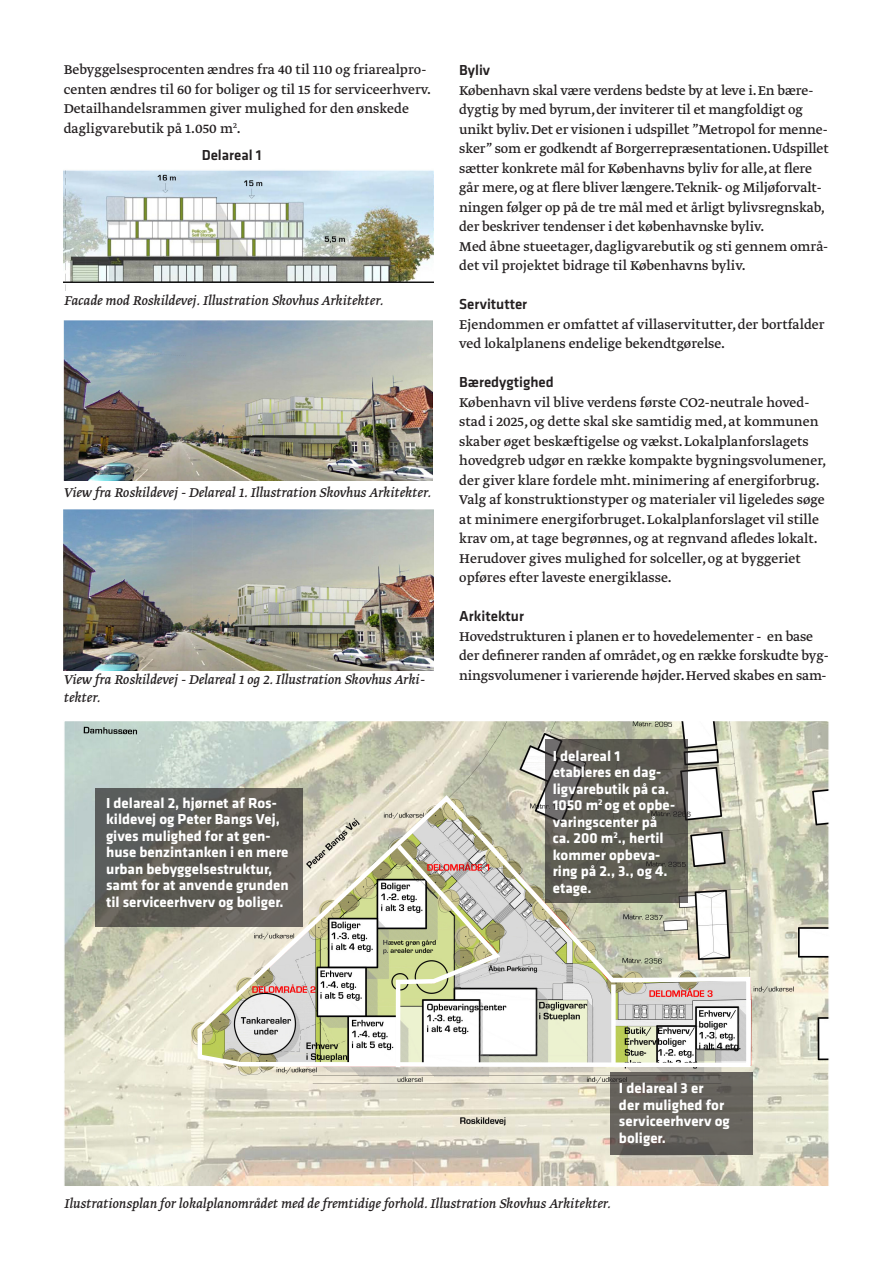
<style>
.page{position:relative;width:893px;height:1263px;background:#fff}
.page>*{position:absolute;margin:0;border:0;box-sizing:border-box;transform-origin:0 0}
.Brødtekst{font:15px/19.5px "Greta Text";color:#231f20}
.Sort_kursiv_billedte{font:700 15px/16.5px "Klavika";color:#fff}
.Billedtekst{font:italic 15px/18px "Greta Text";color:#231f20}
.Underafsnit_Sort{font:500 15px "Klavika";color:#231f20}
.Forside_Fakta_Medium{font:500 15px "Klavika";color:#231f20}
</style>
<div class="page">
<img style="left:64px;top:510px;width:370px;height:160px">
<img style="left:64px;top:320px;width:369px;height:160px">
<img style="left:64px;top:170px;width:370px;height:120px">
<img style="left:66px;top:723px;width:761px;height:461px">
<div style="left:63px;top:720px;width:767px;height:467px;border:2px solid #fff"></div>
<svg style="left:195px;top:792px;width:558px;height:277px"></svg>
<svg style="left:392px;top:840px;width:112px;height:232px"></svg>
<div style="left:611px;top:984px;width:5px;height:79px;background:#fff"></div>
<svg style="left:95px;top:788px;width:207px;height:139px;background:#5d5c56"></svg>
<svg style="left:610px;top:1071px;width:143px;height:83px;background:#66625d"></svg>
<svg style="left:545px;top:739px;width:143px;height:163px;background:#5c5a52"></svg>
<p class="Brødtekst" style="left:64px;top:61px;width:369px">Bebyggelsesprocenten ændres fra 40 til 110 og friarealpro&shy;centen ændres til 60 for boliger og til 15 for serviceerhverv.</p>
<p class="Brødtekst" style="left:64px;top:100px;width:347px">Detailhandelsrammen giver mulighed for den ønskede dagligvarebutik på 1.050 m<sup>2</sup>.</p>
<p class="Forside_Fakta_Medium" style="left:202px;top:145px;width:61px">Delareal 1</p>
<p class="Billedtekst" style="left:64px;top:292px;width:321px">Facade mod Roskildevej. Illustration Skovhus Arkitekter.</p>
<p class="Billedtekst" style="left:64px;top:484px;width:369px">View fra Roskildevej - Delareal 1. Illustration Skovhus Arkitekter.</p>
<p class="Billedtekst" style="left:64px;top:671px;width:362px">View fra Roskildevej - Delareal 1 og 2. Illustration Skovhus Arki&shy;tekter.</p>
<p class="Sort_kursiv_billedte" style="left:106px;top:794px;width:184px">I delareal 2, hjørnet af Ros&shy;kildevej og Peter Bangs Vej, gives mulighed for at gen&shy;huse benzintanken i en mere urban bebyggelsestruktur, samt for at anvende grunden til serviceerhverv og boliger.</p>
<p class="Underafsnit_Sort" style="left:459px;top:60px;width:32px">Byliv</p>
<p class="Brødtekst" style="left:459px;top:81px;width:371px">København skal være verdens bedste by at leve i. En bære&shy;dygtig by med byrum, der inviterer til et mangfoldigt og unikt byliv. Det er visionen i udspillet ”Metropol for menne&shy;sker” som er godkendt af Borgerrepræsentationen. Udspillet sætter konkrete mål for Københavns byliv for alle, at flere går mere, og at flere bliver længere.Teknik- og Miljøforvalt&shy;ningen følger op på de tre mål med et årligt bylivsregnskab, der beskriver tendenser i det københavnske byliv.</p>
<p class="Brødtekst" style="left:459px;top:237px;width:371px">Med åbne stueetager, dagligvarebutik og sti gennem områ&shy;det vil projektet bidrage til Københavns byliv.</p>
<p class="Underafsnit_Sort" style="left:459px;top:294px;width:70px">Servitutter</p>
<p class="Brødtekst" style="left:459px;top:315px;width:367px">Ejendommen er omfattet af villaservitutter, der bortfalder ved lokalplanens endelige bekendtgørelse.</p>
<p class="Underafsnit_Sort" style="left:459px;top:372px;width:96px">Bæredygtighed</p>
<p class="Brødtekst" style="left:459px;top:393px;width:369px">København vil blive verdens første CO2-neutrale hoved&shy;stad i 2025, og dette skal ske samtidig med, at kommunen skaber øget beskæftigelse og vækst. Lokalplanforslagets hovedgreb udgør en række kompakte bygningsvolumener, der giver klare fordele mht. minimering af energiforbrug.<br>Valg af konstruktionstyper og materialer vil ligeledes søge at minimere energiforbruget. Lokalplanforslaget vil stille krav om, at tage begrønnes, og at regnvand afledes lokalt.<br>Herudover gives mulighed for solceller, og at byggeriet opføres efter laveste energiklasse.</p>
<p class="Underafsnit_Sort" style="left:459px;top:606px;width:66px">Arkitektur</p>
<p class="Brødtekst" style="left:459px;top:627px;width:371px">Hovedstrukturen i planen er to hovedelementer - en base der definerer randen af området, og en række forskudte byg&shy;ningsvolumener i varierende højder. Herved skabes en sam-</p>
<p class="Sort_kursiv_billedte" style="left:553px;top:747px;width:124px">I delareal 1 etableres en dag&shy;ligvarebutik på ca.<br>1050 m<sup>2</sup> og et opbe&shy;varingscenter på ca. 200 m<sup>2</sup>., hertil kommer opbeva&shy;ring på 2., 3., og 4. etage.</p>
<p class="Sort_kursiv_billedte" style="left:619px;top:1079px;width:112px">I delareal 3 er<br>der mulighed for serviceerhverv og boliger.</p>
<p class="Billedtekst" style="left:64px;top:1195px;width:549px">Ilustrationsplan for lokalplanområdet med de fremtidige forhold. Illustration Skovhus Arkitekter.</p>
</div>
